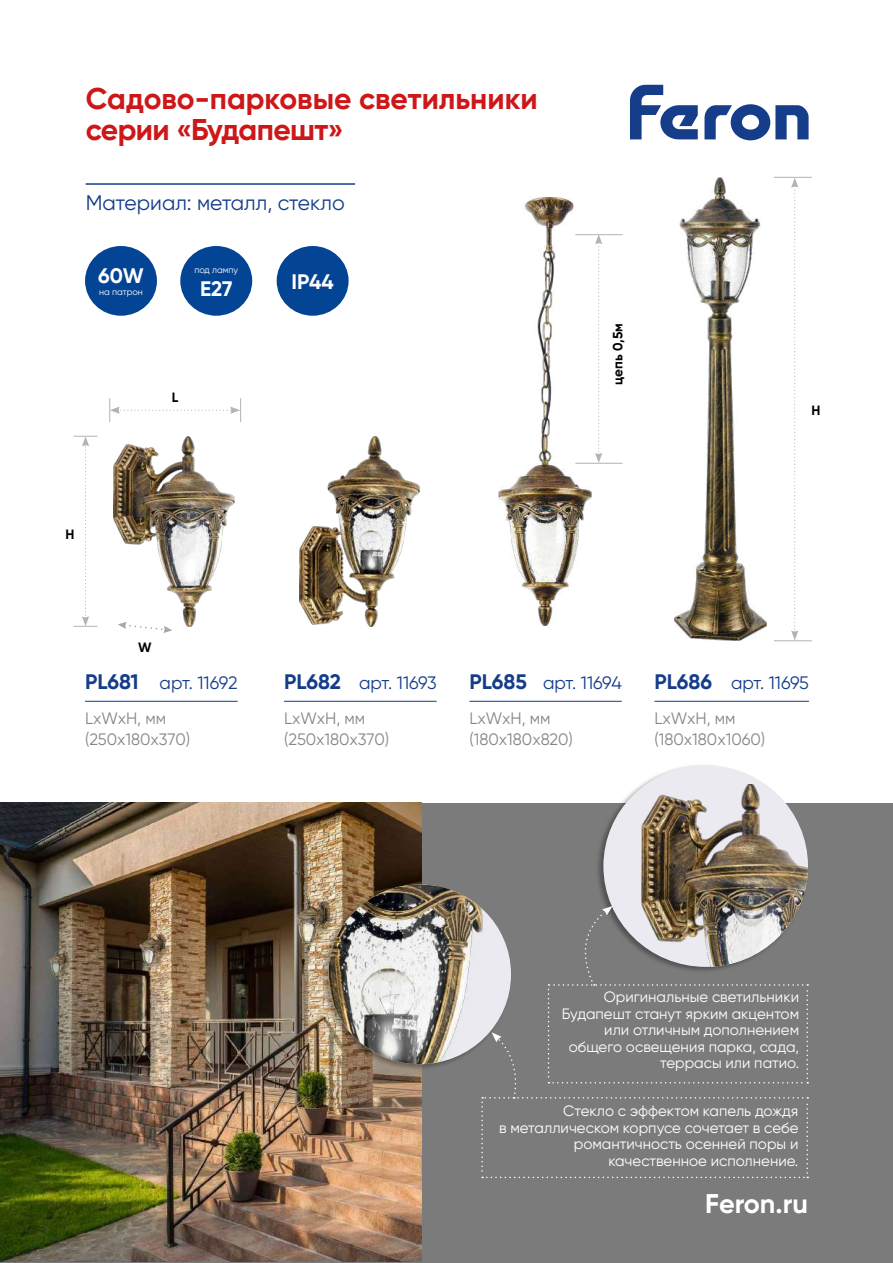
<style>
.page{position:relative;width:893px;height:1263px;background:#fff}
.page>*{position:absolute;margin:0;border:0;box-sizing:border-box;transform-origin:0 0}
.t1{font:700 30px/31.5px "Gilroy";letter-spacing:-.005em;color:#cd1719}
.t2{font:700 27px "Gilroy";color:#fff}
.t3{font:21px "Gilroy";color:#153d8a}
.t4{font:700 21px "Gilroy";color:#fff}
.t5{font:18px "Gilroy";color:#153d8a}
.t6{font:16.5px/21px "Gilroy";color:#878787}
.t7{font:15px/16.5px "Gilroy";color:#fff;text-align:right}
.t8{font:700 13.5px "Gilroy";color:#000}
.t9{font:9px "Gilroy";color:#fff}
.s1{font-weight:700;font-size:21px}
</style>
<div class="page">
<img style="left:498px;top:198px;width:94px;height:428px">
<img style="left:113px;top:436px;width:122px;height:190px">
<img style="left:300px;top:436px;width:120px;height:190px">
<div style="left:0;top:804px;width:893px;height:459px;background:#7c7b7b"></div>
<hr style="left:86px;top:183px;width:269px;height:2px;background:#153d8a">
<svg style="left:791px;top:178px;width:7px;height:462px"></svg>
<svg style="left:109px;top:398px;width:132px;height:24px"></svg>
<hr style="left:774px;top:177px;width:38px;height:1px;background:#b3b3b2">
<svg style="left:74px;top:436px;width:23px;height:191px"></svg>
<hr style="left:774px;top:640px;width:38px;height:1px;background:#b3b3b2">
<svg style="left:704px;top:104px;width:105px;height:36px"></svg>
<svg style="left:630px;top:85px;width:68px;height:54px"></svg>
<div style="left:85px;top:246px;width:72px;height:70px;background:#034594;border-radius:50%"></div>
<div style="left:180px;top:246px;width:72px;height:70px;background:#034594;border-radius:50%"></div>
<div style="left:277px;top:246px;width:72px;height:70px;background:#034594;border-radius:50%"></div>
<img style="left:0;top:803px;width:422px;height:459px">
<div style="left:320px;top:882px;width:192px;height:189px;background:#000;opacity:.34"></div>
<img style="left:329px;top:884px;width:175px;height:180px">
<div style="left:595px;top:763px;width:214px;height:211px;background:#000;opacity:.34"></div>
<div style="left:603px;top:765px;width:205px;height:202px;background:#ebeaf0;border-radius:50%"></div>
<img style="left:641px;top:784px;width:167px;height:122px">
<hr style="left:654px;top:701px;width:155px;height:1px;background:#153d8a">
<hr style="left:469px;top:701px;width:153px;height:1px;background:#153d8a">
<hr style="left:85px;top:701px;width:153px;height:1px;background:#153d8a">
<hr style="left:284px;top:701px;width:153px;height:1px;background:#153d8a">
<img style="left:675px;top:177px;width:91px;height:463px">
<svg style="left:118px;top:622px;width:54px;height:11px"></svg>
<svg style="left:595px;top:235px;width:7px;height:228px"></svg>
<hr style="left:575px;top:234px;width:47px;height:1px;background:#b3b3b2">
<hr style="left:575px;top:463px;width:47px;height:1px;background:#b3b3b2">
<svg style="left:481px;top:906px;width:327px;height:272px"></svg>
<h1 class="t1" style="left:86px;top:82px;width:454px">Садово-парковые светильники серии «Будапешт»</h1>
<h3 class="t3" style="left:86px;top:190px;width:261px">Материал: металл, стекло</h3>
<h3 class="t4" style="left:98px;top:262px;width:47px">60W</h3>
<p class="t9" style="left:99px;top:286px;width:45px">на патрон</p>
<h3 class="t4" style="left:200px;top:276px;width:34px">E27</h3>
<p class="t9" style="left:194px;top:265px;width:45px">под лампу</p>
<p class="t8" style="left:172px;top:388px;width:8px">L</p>
<h3 class="t4" style="left:292px;top:268px;width:44px">IP44</h3>
<p class="t8" style="left:609px;top:385px;width:63px;rotate:-90deg">цепь 0,5м</p>
<p class="t8" style="left:812px;top:402px;width:10px">H</p>
<p class="t8" style="left:65px;top:526px;width:10px">H</p>
<p class="t8" style="left:138px;top:639px;width:15px">W</p>
<p class="t5" style="left:85px;top:672px;width:154px"><span class="s1">PL681</span> арт. 11692</p>
<p class="t5" style="left:284px;top:672px;width:154px"><span class="s1">PL682</span> арт. 11693</p>
<p class="t5" style="left:469px;top:672px;width:154px"><span class="s1">PL685</span> арт. 11694</p>
<p class="t5" style="left:654px;top:672px;width:156px"><span class="s1">PL686</span> арт. 11695</p>
<p class="t6" style="left:654px;top:707px;width:112px">LxWxH, мм (180x180x1060)</p>
<p class="t6" style="left:85px;top:707px;width:107px">LxWxH, мм (250x180x370)</p>
<p class="t6" style="left:284px;top:707px;width:107px">LxWxH, мм (250x180x370)</p>
<p class="t6" style="left:469px;top:707px;width:105px">LxWxH, мм (180x180x820)</p>
<p class="t7" style="left:562px;top:988px;width:239px">Оригинальные светильники<br>Будапешт станут ярким акцентом или отличным дополнением общего освещения парка, сада, террасы или патио.</p>
<p class="t7" style="left:499px;top:1102px;width:301px">Стекло с эффектом капель дождя<br>в металлическом корпусе сочетает в себе романтичность осенней поры и качественное исполнение.</p>
<h2 class="t2" style="left:705px;top:1186px;width:104px">Feron.ru</h2>
</div>
